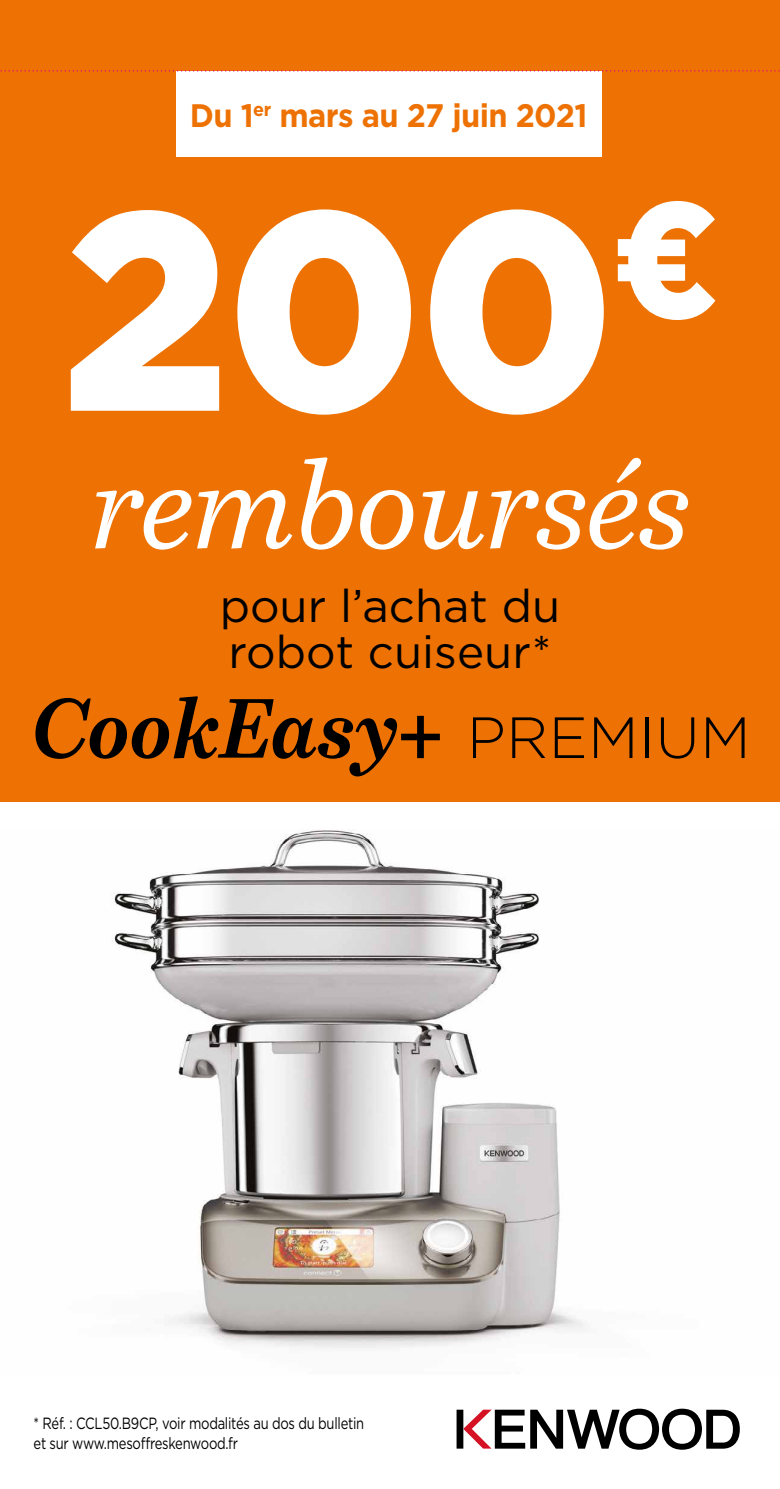
<style>
.page{position:relative;width:780px;height:1489px;background:#fff}
.page>*{position:absolute;margin:0;border:0;box-sizing:border-box;transform-origin:0 0}
.t1{font:900 281.75px "Gotham";color:#fff;scale:.95 1}
.t2{font:italic 121.75px "Bressay Trial";letter-spacing:-.015em;color:#fff}
.t3{font:45.75px/46px "Gotham";color:#000}
.t4{font:700 32.5px "Gotham";letter-spacing:-.02em;color:#ee7203;scale:.95 1}
.t5{font:16.25px/20px "Gotham";letter-spacing:-.02em;color:#000;scale:.8 1}
</style>
<div class="page">
<div style="left:0;top:0;width:780px;height:801px;background:#ee7203"></div>
<img style="left:112px;top:830px;width:475px;height:518px">
<div style="left:176px;top:71px;width:425px;height:86px;background:#fff"></div>
<svg style="left:0;top:70px;width:780px;height:1px"></svg>
<svg style="left:35px;top:696px;width:405px;height:80px"></svg>
<svg style="left:473px;top:717px;width:30px;height:41px"></svg>
<svg style="left:512px;top:717px;width:33px;height:41px"></svg>
<svg style="left:554px;top:717px;width:30px;height:41px"></svg>
<svg style="left:594px;top:717px;width:38px;height:41px"></svg>
<hr style="left:645px;top:717px;width:3px;height:41px;background:#000">
<svg style="left:661px;top:717px;width:33px;height:41px"></svg>
<svg style="left:706px;top:717px;width:38px;height:41px"></svg>
<div style="left:456px;top:1409px;width:7px;height:39px;background:#000"></div>
<svg style="left:463px;top:1408px;width:276px;height:41px"></svg>
<h3 class="t4" style="left:190px;top:94px;width:420px">Du 1<sup>er</sup> mars au 27 juin 2021</h3>
<h1 class="t1" style="left:62px;top:117px;width:692px">200<sup>€</sup></h1>
<h2 class="t2" style="left:90px;top:431px;width:602px">remboursés</h2>
<h3 class="t3" style="left:220px;top:581px;width:342px">pour l’achat du robot cuiseur*</h3>
<p class="t5" style="left:34px;top:1412px;width:415px">* Réf. : CCL50.B9CP, voir modalités au dos du bulletin et sur www.mesoffreskenwood.fr</p>
</div>
